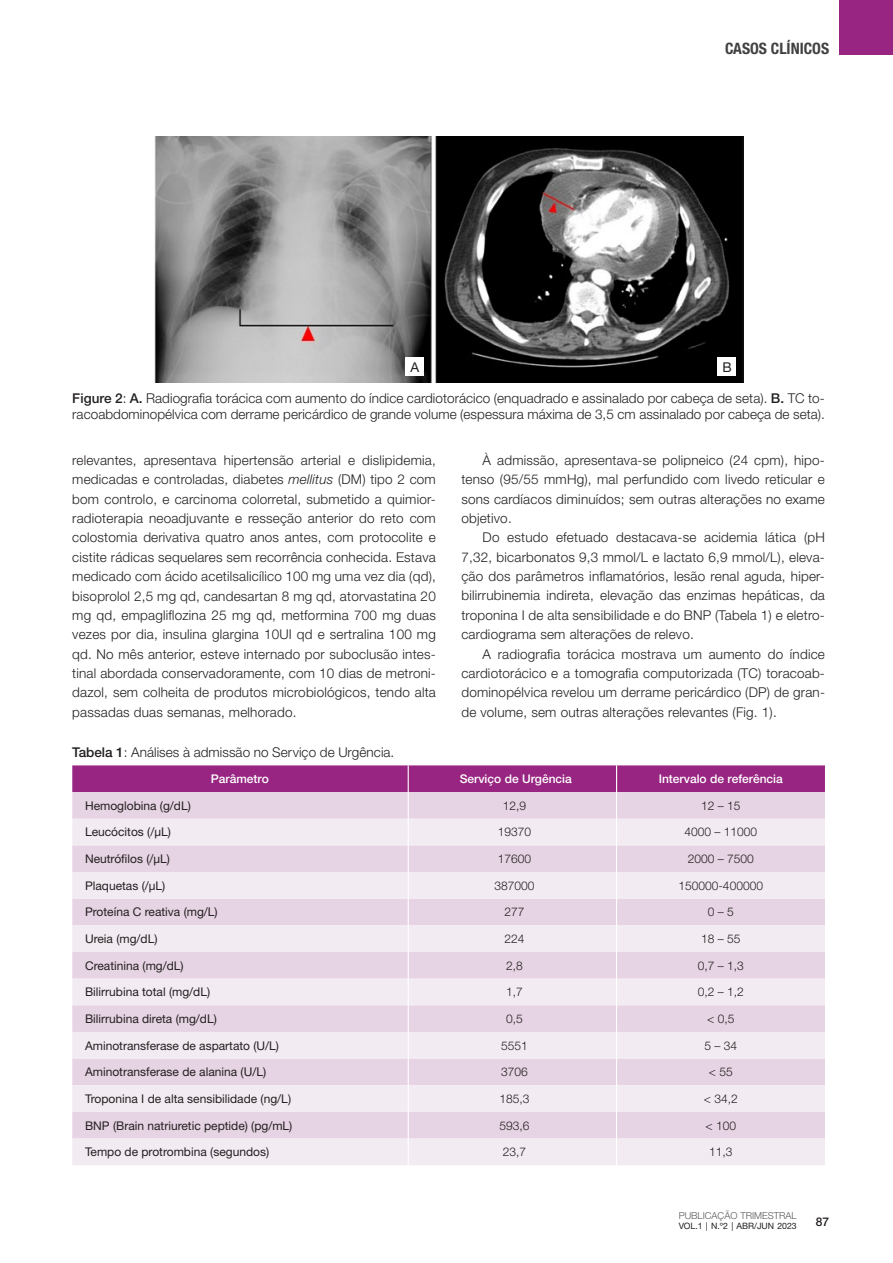
<style>
.page{position:relative;width:893px;height:1263px;background:#fff}
.page>*{position:absolute;margin:0;border:0;box-sizing:border-box;transform-origin:0 0}
.t1{font:700 condensed 15.75px "Helvetica Neue LT Std";color:#414142}
.t2{font:300 13.5px/19.4px "Helvetica Neue LT Std";letter-spacing:.005em;color:#231f20;text-align:justify}
.t3{font:13.5px "Helvetica Neue LT Std";color:#231f20}
.t4{font:12px "Helvetica Neue LT Std";color:#231f20}
.t5{font:300 12px "Helvetica Neue LT Std";color:#231f20}
.t6{font:500 12px "Helvetica Neue LT Std";color:#fff}
.t7{font:500 12px "Helvetica Neue LT Std";color:#231f20}
.t8{font:300 9.6px "Helvetica Neue LT Std";color:#58595b}
.t9{font:8.7px "Helvetica Neue LT Std";letter-spacing:-.005em;color:#231f20}
.s1{font-weight:500}
.s2{font-style:italic}
</style>
<div class="page">
<div style="left:838px;top:0;width:55px;height:55px;background:#972581"></div>
<svg style="left:72px;top:765px;width:753px;height:400px;background:#e7d3e3"></svg>
<img style="left:154px;top:136px;width:590px;height:246px">
<div style="left:405px;top:357px;width:19px;height:19px;background:#fff"></div>
<div style="left:718px;top:357px;width:18px;height:19px;background:#fff"></div>
<p class="t1" style="left:725px;top:39px;width:106px">CASOS CLÍNICOS</p>
<p class="t3" style="left:410px;top:359px;width:10px">A</p>
<p class="t3" style="left:722px;top:359px;width:11px">B</p>
<p class="t2" style="left:72px;top:390px;width:754px;line-height:16.2px"><span class="s1">Figure 2</span>: <span class="s1">A.</span> Radiografia torácica com aumento do índice cardiotorácico (enquadrado e assinalado por cabeça de seta). <span class="s1">B.</span> TC to&shy;racoabdominopélvica com derrame pericárdico de grande volume (espessura máxima de 3,5 cm assinalado por cabeça de seta).</p>
<p class="t2" style="left:72px;top:450px;width:365px">relevantes, apresentava hipertensão arterial e dislipidemia, medicadas e controladas, diabetes <span class="s2">mellitus</span> (DM) tipo 2 com bom controlo, e carcinoma colorretal, submetido a quimior&shy;radioterapia neoadjuvante e resseção anterior do reto com colostomia derivativa quatro anos antes, com protocolite e cistite rádicas sequelares sem recorrência conhecida. Estava medicado com ácido acetilsalicílico 100 mg uma vez dia (qd), bisoprolol 2,5 mg qd, candesartan 8 mg qd, atorvastatina 20 mg qd, empagliflozina 25 mg qd, metformina 700 mg duas vezes por dia, insulina glargina 10UI qd e sertralina 100 mg qd. No mês anterior, esteve internado por suboclusão intes&shy;tinal abordada conservadoramente, com 10 dias de metroni&shy;dazol, sem colheita de produtos microbiológicos, tendo alta passadas duas semanas, melhorado.</p>
<p class="t2" style="left:461px;top:450px;width:365px;text-indent:21px">À admissão, apresentava-se polipneico (24 cpm), hipo&shy;tenso (95/55 mmHg), mal perfundido com livedo reticular e sons cardíacos diminuídos; sem outras alterações no exame objetivo.</p>
<p class="t2" style="left:461px;top:528px;width:365px;text-indent:21px">Do estudo efetuado destacava-se acidemia lática (pH 7,32, bicarbonatos 9,3 mmol/L e lactato 6,9 mmol/L), eleva&shy;ção dos parâmetros inflamatórios, lesão renal aguda, hiper&shy;bilirrubinemia indireta, elevação das enzimas hepáticas, da troponina I de alta sensibilidade e do BNP (Tabela 1) e eletro&shy;cardiograma sem alterações de relevo.</p>
<p class="t2" style="left:461px;top:644px;width:365px;text-indent:21px">A radiografia torácica mostrava um aumento do índice cardiotorácico e a tomografia computorizada (TC) toracoab&shy;dominopélvica revelou um derrame pericárdico (DP) de gran&shy;de volume, sem outras alterações relevantes (Fig. 1).</p>
<p class="t2" style="left:72px;top:742px;width:324px"><span class="s1">Tabela 1</span>: Análises à admissão no Serviço de Urgência.</p>
<p class="t6" style="left:211px;top:772px;width:60px">Parâmetro</p>
<p class="t6" style="left:460px;top:772px;width:114px">Serviço de Urgência</p>
<p class="t6" style="left:659px;top:772px;width:126px">Intervalo de referência</p>
<p class="t4" style="left:85px;top:798px;width:107px">Hemoglobina (g/dL)</p>
<p class="t5" style="left:503px;top:798px;width:25px">12,9</p>
<p class="t5" style="left:701px;top:798px;width:41px">12 – 15</p>
<p class="t4" style="left:85px;top:825px;width:87px">Leucócitos (/µL)</p>
<p class="t5" style="left:498px;top:825px;width:35px">19370</p>
<p class="t5" style="left:684px;top:825px;width:74px">4000 – 11000</p>
<p class="t4" style="left:85px;top:851px;width:86px">Neutrófilos (/µL)</p>
<p class="t5" style="left:498px;top:851px;width:35px">17600</p>
<p class="t5" style="left:688px;top:851px;width:68px">2000 – 7500</p>
<p class="t4" style="left:85px;top:878px;width:82px">Plaquetas (/µL)</p>
<p class="t5" style="left:494px;top:878px;width:42px">387000</p>
<p class="t5" style="left:678px;top:878px;width:86px">150000-400000</p>
<p class="t4" style="left:85px;top:905px;width:134px">Proteína C reativa (mg/L)</p>
<p class="t5" style="left:504px;top:905px;width:22px">277</p>
<p class="t5" style="left:708px;top:905px;width:28px">0 – 5</p>
<p class="t4" style="left:85px;top:931px;width:74px">Ureia (mg/dL)</p>
<p class="t5" style="left:504px;top:931px;width:22px">224</p>
<p class="t5" style="left:701px;top:931px;width:41px">18 – 55</p>
<p class="t4" style="left:85px;top:958px;width:100px">Creatinina (mg/dL)</p>
<p class="t5" style="left:506px;top:958px;width:18px">2,8</p>
<p class="t5" style="left:698px;top:958px;width:48px">0,7 – 1,3</p>
<p class="t4" style="left:85px;top:985px;width:127px">Bilirrubina total (mg/dL)</p>
<p class="t5" style="left:506px;top:985px;width:18px">1,7</p>
<p class="t5" style="left:698px;top:985px;width:48px">0,2 – 1,2</p>
<p class="t4" style="left:85px;top:1011px;width:133px">Bilirrubina direta (mg/dL)</p>
<p class="t5" style="left:506px;top:1011px;width:18px">0,5</p>
<p class="t5" style="left:707px;top:1011px;width:29px">&lt; 0,5</p>
<p class="t4" style="left:85px;top:1038px;width:196px">Aminotransferase de aspartato (U/L)</p>
<p class="t5" style="left:501px;top:1038px;width:28px">5551</p>
<p class="t5" style="left:704px;top:1038px;width:34px">5 – 34</p>
<p class="t4" style="left:85px;top:1065px;width:183px">Aminotransferase de alanina (U/L)</p>
<p class="t5" style="left:501px;top:1065px;width:28px">3706</p>
<p class="t5" style="left:709px;top:1065px;width:25px">&lt; 55</p>
<p class="t4" style="left:85px;top:1091px;width:208px">Troponina I de alta sensibilidade (ng/L)</p>
<p class="t5" style="left:499px;top:1091px;width:32px">185,3</p>
<p class="t5" style="left:704px;top:1091px;width:35px">&lt; 34,2</p>
<p class="t4" style="left:85px;top:1118px;width:209px">BNP (Brain natriuretic peptide) (pg/mL)</p>
<p class="t5" style="left:499px;top:1118px;width:32px">593,6</p>
<p class="t5" style="left:705px;top:1118px;width:32px">&lt; 100</p>
<p class="t4" style="left:85px;top:1145px;width:186px">Tempo de protrombina (segundos)</p>
<p class="t5" style="left:503px;top:1144px;width:25px">23,7</p>
<p class="t5" style="left:709px;top:1144px;width:25px">11,3</p>
<p class="t8" style="left:679px;top:1209px;width:120px">PUBLICAÇÃO TRIMESTRAL</p>
<p class="t9" style="left:679px;top:1221px;width:120px">VOL.1 | N.º2 | ABR/JUN 2023</p>
<p class="t7" style="left:816px;top:1215px;width:15px">87</p>
</div>
